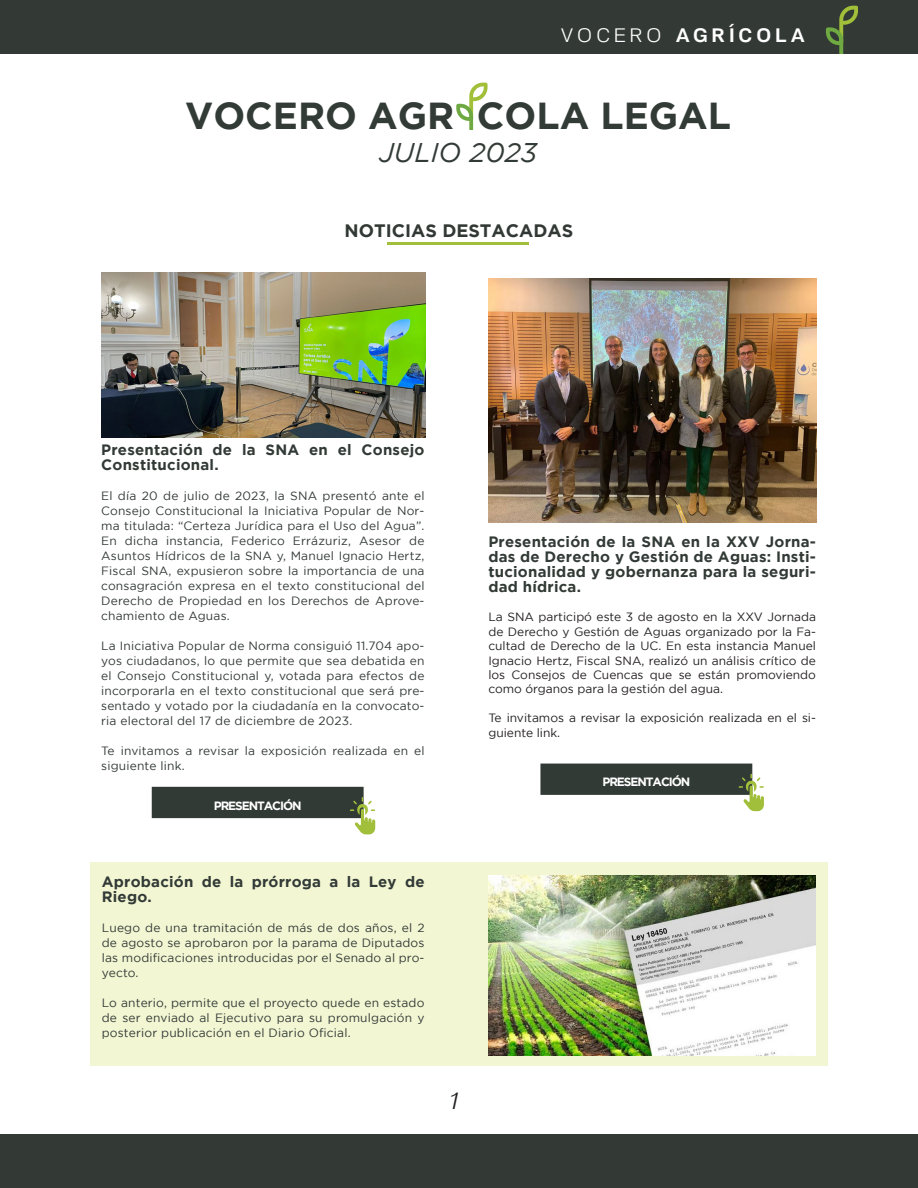
<style>
.page{position:relative;width:918px;height:1188px;background:#fff}
.page>*{position:absolute;margin:0;border:0;box-sizing:border-box;transform-origin:0 0}
.t1{font:700 37.5px "Gotham";color:#323b36}
.t2{font:italic 27px "Gotham";color:#323b36}
.t3{font:italic 24px "Neo Gram";color:#231f20}
.t4{font:700 19.5px "Neo Gram";letter-spacing:.21em;color:#fff}
.t5{font:700 18px "Gotham";color:#323935}
.t6{font:700 15px/15px "Gotham";letter-spacing:.015em;color:#323a36}
.t7{font:12px/15px "Gotham";letter-spacing:.015em;color:#323a36;text-align:justify}
.t8{font:12px/14.4px "Gotham";color:#231f20;text-align:justify}
.t9{font:700 12px "Gotham";letter-spacing:-.09em;color:#fff}
.s1{font-weight:400}
</style>
<div class="page">
<div style="left:90px;top:862px;width:738px;height:204px;background:#f3f6d3"></div>
<div style="left:0;top:0;width:918px;height:54px;background:#333a36"></div>
<svg style="left:826px;top:6px;width:32px;height:48px"></svg>
<div style="left:0;top:1134px;width:918px;height:54px;background:#333a36"></div>
<svg style="left:456px;top:83px;width:31px;height:46px"></svg>
<hr style="left:388px;top:242px;width:141px;height:3px;background:#a1bf3a">
<img style="left:488px;top:876px;width:328px;height:179px">
<img style="left:102px;top:273px;width:323px;height:165px">
<div style="left:154px;top:789px;width:207px;height:27px;background:#323a36"></div>
<div style="left:152px;top:787px;width:212px;height:31px;border:4px solid #323a36"></div>
<svg style="left:350px;top:797px;width:25px;height:37px"></svg>
<div style="left:543px;top:766px;width:207px;height:27px;background:#323a36"></div>
<div style="left:540px;top:764px;width:212px;height:31px;border:4px solid #323a36"></div>
<svg style="left:738px;top:774px;width:26px;height:37px"></svg>
<img style="left:488px;top:278px;width:328px;height:244px">
<p class="t4" style="left:561px;top:20px;width:246px"><span class="s1">VOCERO</span> AGRÍCOLA</p>
<p class="t1" style="left:185px;top:94px;width:547px">VOCERO AGR COLA LEGAL</p>
<p class="t2" style="left:379px;top:137px;width:160px">JULIO 2023</p>
<p class="t5" style="left:345px;top:220px;width:230px">NOTICIAS DESTACADAS</p>
<p class="t6" style="left:101px;top:442px;width:325px">Presentación de la SNA en el Consejo<br>Constitucional.</p>
<p class="t7" style="left:101px;top:488px;width:325px">El día 20 de julio de 2023, la SNA presentó ante el Consejo Constitucional la Iniciativa Popular de Nor&shy;ma titulada: “Certeza Jurídica para el Uso del Agua”.<br>En dicha instancia, Federico Errázuriz, Asesor de Asuntos Hídricos de la SNA y, Manuel Ignacio Hertz, Fiscal SNA, expusieron sobre la importancia de una consagración expresa en el texto constitucional del Derecho de Propiedad en los Derechos de Aprove&shy;chamiento de Aguas.</p>
<p class="t7" style="left:101px;top:638px;width:325px">La Iniciativa Popular de Norma consiguió 11.704 apo&shy;yos ciudadanos, lo que permite que sea debatida en el Consejo Constitucional y, votada para efectos de incorporarla en el texto constitucional que será pre&shy;sentado y votado por la ciudadanía en la convocato&shy;ria electoral del 17 de diciembre de 2023.</p>
<p class="t7" style="left:101px;top:743px;width:325px">Te invitamos a revisar la exposición realizada en el siguiente link.</p>
<p class="t9" style="left:214px;top:798px;width:89px">PRESENTACIÓN</p>
<p class="t6" style="left:102px;top:874px;width:324px">Aprobación de la prórroga a la Ley de<br>Riego.</p>
<p class="t7" style="left:102px;top:920px;width:324px">Luego de una tramitación de más de dos años, el 2 de agosto se aprobaron por la parama de Diputados las modificaciones introducidas por el Senado al pro&shy;yecto.</p>
<p class="t7" style="left:102px;top:995px;width:324px">Lo anterio, permite que el proyecto quede en estado de ser enviado al Ejecutivo para su promulgación y posterior publicación en el Diario Oficial.</p>
<p class="t3" style="left:448px;top:1084px;width:9px">1</p>
<p class="t6" style="left:488px;top:534px;width:329px;text-align:justify">Presentación de la SNA en la XXV Jorna&shy;das de Derecho y Gestión de Aguas: Insti&shy;tucionalidad y gobernanza para la seguri&shy;dad hídrica.</p>
<p class="t8" style="left:488px;top:610px;width:329px">La SNA participó este 3 de agosto en la XXV Jornada de Derecho y Gestión de Aguas organizado por la Fa&shy;cultad de Derecho de la UC. En esta instancia Manuel Ignacio Hertz, Fiscal SNA, realizó un análisis crítico de los Consejos de Cuencas que se están promoviendo como órganos para la gestión del agua.</p>
<p class="t8" style="left:488px;top:711px;width:329px">Te invitamos a revisar la exposición realizada en el si&shy;guiente link.</p>
<p class="t9" style="left:602px;top:775px;width:89px">PRESENTACIÓN</p>
</div>
